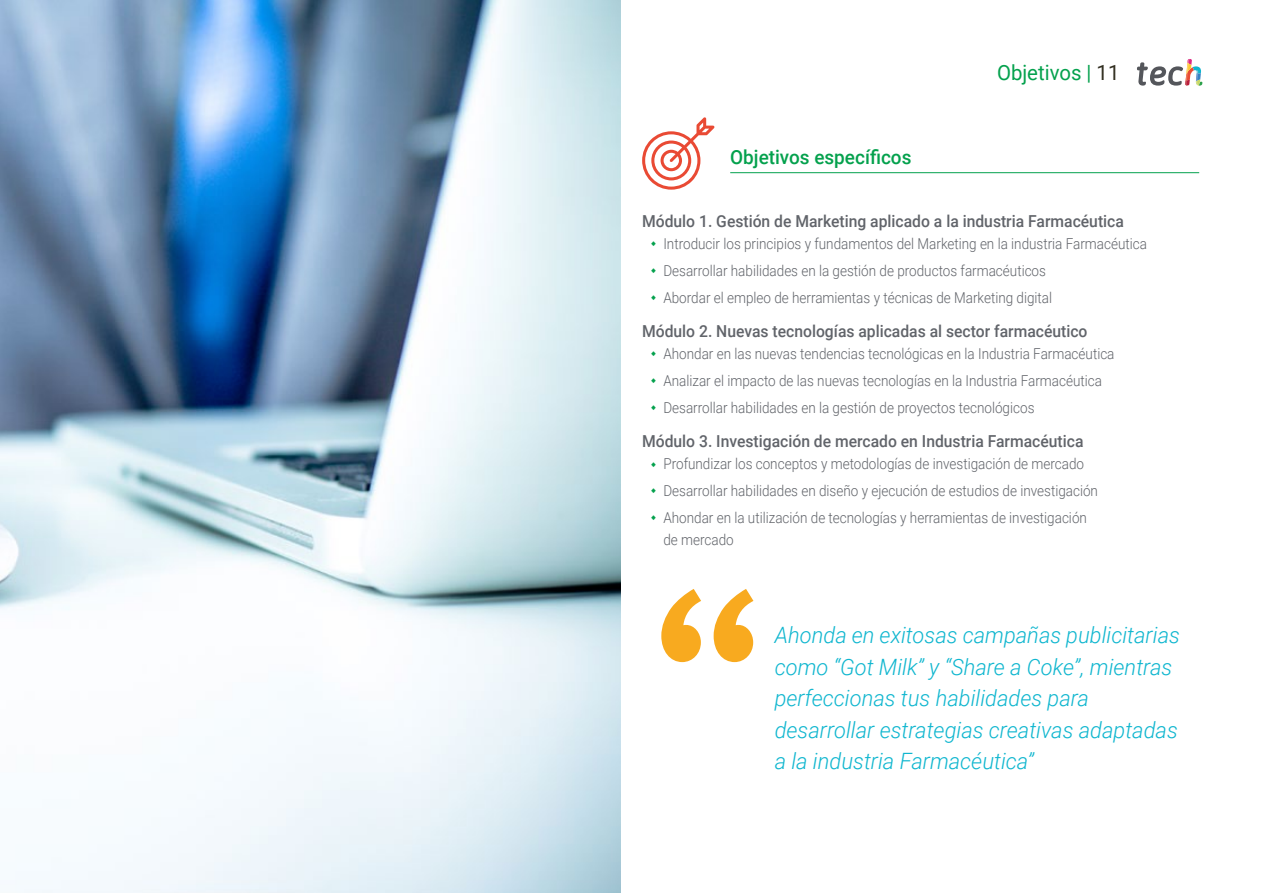
<style>
.page{position:relative;width:1263px;height:893px;background:#fff}
.page>*{position:absolute;margin:0;border:0;box-sizing:border-box;transform-origin:0 0}
.t1{font:italic 300 22.5px/31.5px "Roboto";color:#0fb6cf}
.t2{font:21px "Roboto";color:#04a14d}
.t3{font:500 19.5px "Roboto";color:#04a14d}
.t4{font:500 16.5px "Roboto";color:#61646a;scale:.95 1}
.t5{font:300 15px/26.7px "Roboto";color:#61646a;scale:.9 1}
.s1{color:#312e20}
</style>
<div class="page">
<hr style="left:730px;top:172px;width:469px;height:1px;background:#04a14d">
<svg style="left:642px;top:117px;width:72px;height:73px"></svg>
<img style="left:0;top:0;width:621px;height:893px">
<svg style="left:661px;top:589px;width:92px;height:73px"></svg>
<svg style="left:1137px;top:59px;width:65px;height:27px"></svg>
<h3 class="t3" style="left:730px;top:144px;width:183px">Objetivos específicos</h3>
<h2 class="t2" style="left:997px;top:57px;width:124px">Objetivos | <span class="s1">11</span></h2>
<p class="t4" style="left:642px;top:209px;width:509px">Módulo 1. Gestión de Marketing aplicado a la industria Farmacéutica</p>
<p class="t5" style="left:663px;top:230px;width:539px">Introducir los principios y fundamentos del Marketing en la industria Farmacéutica<br>Desarrollar habilidades en la gestión de productos farmacéuticos<br>Abordar el empleo de herramientas y técnicas de Marketing digital</p>
<p class="t4" style="left:642px;top:319px;width:470px">Módulo 2. Nuevas tecnologías aplicadas al sector farmacéutico</p>
<p class="t5" style="left:663px;top:340px;width:503px">Ahondar en las nuevas tendencias tecnológicas en la Industria Farmacéutica<br>Analizar el impacto de las nuevas tecnologías en la Industria Farmacéutica<br>Desarrollar habilidades en la gestión de proyectos tecnológicos</p>
<p class="t4" style="left:642px;top:430px;width:466px">Módulo 3. Investigación de mercado en Industria Farmacéutica</p>
<p class="t5" style="left:663px;top:450px;width:484px">Profundizar los conceptos y metodologías de investigación de mercado<br>Desarrollar habilidades en diseño y ejecución de estudios de investigación<br>Ahondar en la utilización de tecnologías y herramientas de investigación</p>
<p class="t5" style="left:663px;top:526px;width:80px">de mercado</p>
<h1 class="t1" style="left:775px;top:619px;width:407px">Ahonda en exitosas campañas publicitarias como “Got Milk” y “Share a Coke”, mientras perfeccionas tus habilidades para desarrollar estrategias creativas adaptadas a la industria Farmacéutica”</h1>
</div>
